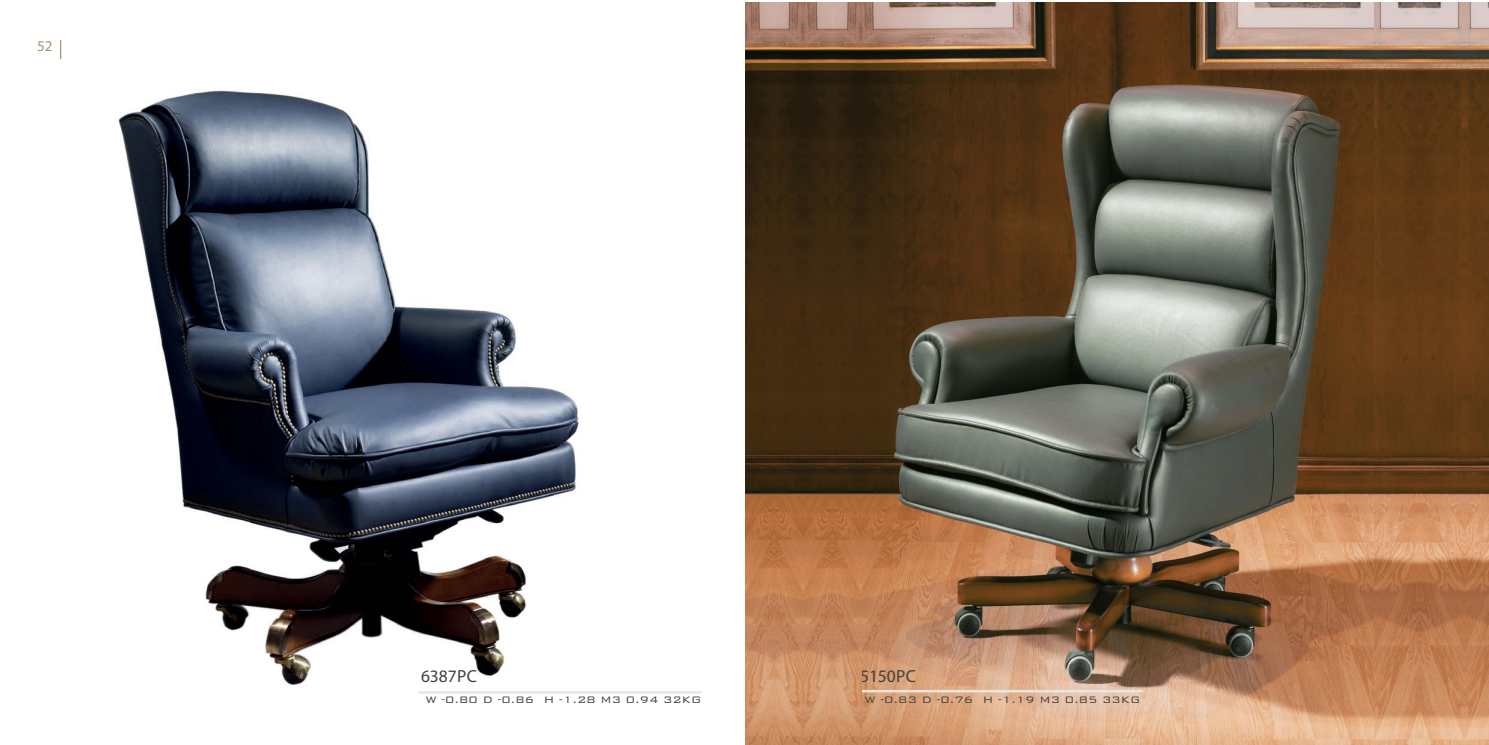
<style>
.page{position:relative;width:1489px;height:745px;background:#fff}
.page>*{position:absolute;margin:0;border:0;box-sizing:border-box;transform-origin:0 0}
.t1{font:17.5px "Myriad Pro";color:#414141}
.t2{font:15px "Myriad Pro";color:#a89078}
.t3{font:300 12.5px "Bank Gothic BT";color:#414141}
</style>
<div class="page">
<svg style="left:60px;top:40px;width:1px;height:19px"></svg>
<img style="left:118px;top:90px;width:527px;height:604px">
<hr style="left:418px;top:690px;width:283px;height:3px;background:#e7e6e2">
<img style="left:862px;top:3px;width:512px;height:741px">
<hr style="left:859px;top:689px;width:283px;height:3px;background:#e7e6e2">
<img style="left:1374px;top:3px;width:114px;height:741px">
<img style="left:775px;top:3px;width:87px;height:741px">
<img style="left:745px;top:3px;width:30px;height:741px">
<p class="t2" style="left:37px;top:37px;width:17px">52</p>
<h1 class="t1" style="left:421px;top:665px;width:57px">6387PC</h1>
<p class="t3" style="left:425px;top:692px;width:277px">W -0.80 D -0.86 H -1.28 M3 0.94 32KG</p>
<h1 class="t1" style="left:860px;top:665px;width:57px">5150PC</h1>
<p class="t3" style="left:864px;top:692px;width:277px">W -0.83 D -0.76 H -1.19 M3 0.85 33KG</p>
</div>
